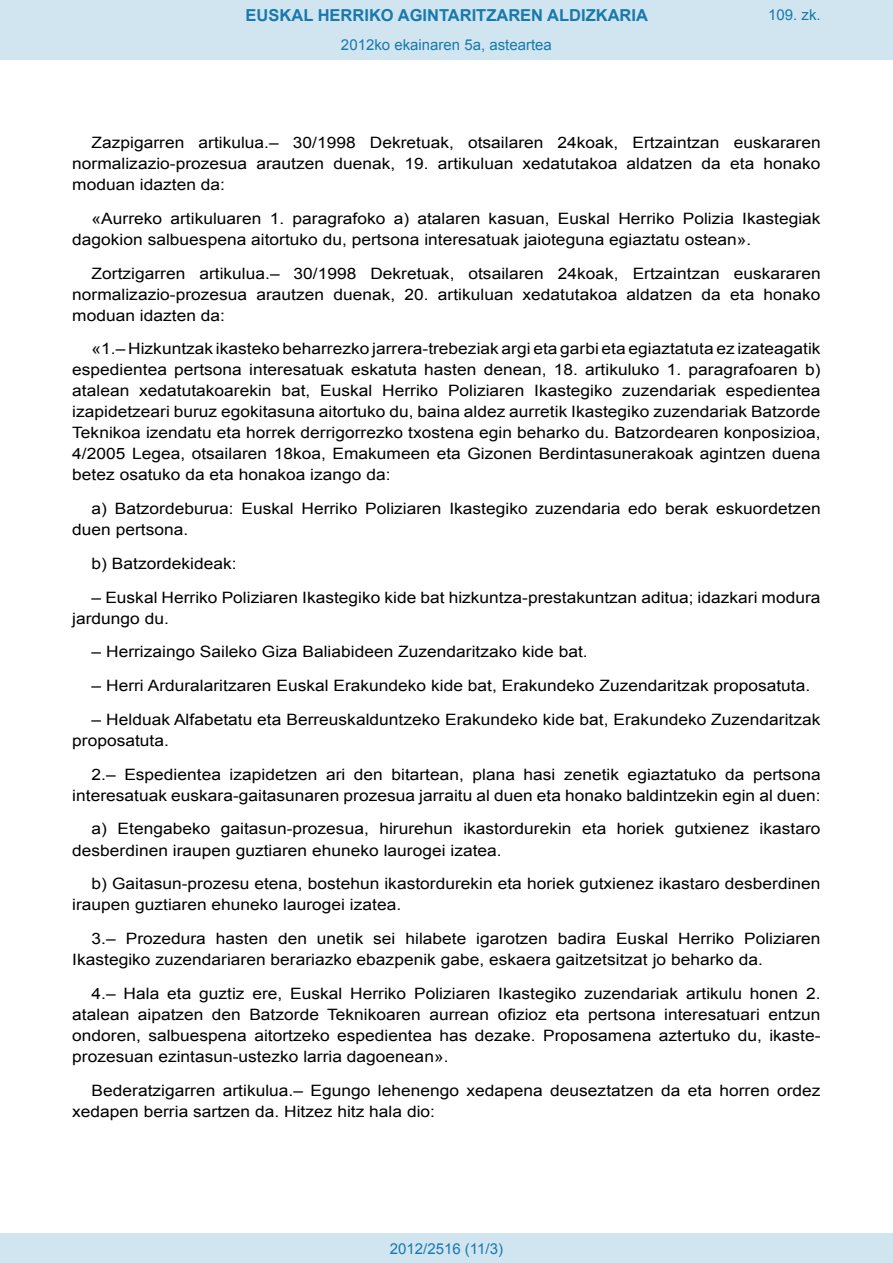
<style>
.page{position:relative;width:893px;height:1263px;background:#fff}
.page>*{position:absolute;margin:0;border:0;box-sizing:border-box;transform-origin:0 0}
.t1{font:700 16.5px "Arial";color:#1879ad}
.BOPVDetalle{font:15.6px/21px "Arial";color:#000;scale:1.11 1}
.Paginacion_Centro{font:15px "Arial";color:#1879ad}
</style>
<div class="page">
<div style="left:0;top:0;width:893px;height:60px;background:#d0e5f0"></div>
<div style="left:0;top:1233px;width:893px;height:30px;background:#d0e5f0"></div>
<p class="t1" style="left:246px;top:4px;width:404px">EUSKAL HERRIKO AGINTARITZAREN ALDIZKARIA</p>
<p class="Paginacion_Centro" style="left:341px;top:35px;width:212px">2012ko ekainaren 5a, asteartea</p>
<p class="Paginacion_Centro" style="left:768px;top:5px;width:54px">109. zk.</p>
<p class="BOPVDetalle" style="left:72px;top:132px;width:676px;text-align:justify;text-indent:19px">Zazpigarren artikulua.– 30/1998 Dekretuak, otsailaren 24koak, Ertzaintzan euskararen normalizazio-prozesua arautzen duenak, 19. artikuluan xedatutakoa aldatzen da eta honako moduan idazten da:</p>
<p class="BOPVDetalle" style="left:72px;top:208px;width:676px;text-indent:19px">«Aurreko artikuluaren 1. paragrafoko a) atalaren kasuan, Euskal Herriko Polizia Ikastegiak dagokion salbuespena aitortuko du, pertsona interesatuak jaioteguna egiaztatu ostean».</p>
<p class="BOPVDetalle" style="left:72px;top:263px;width:676px;text-align:justify;text-indent:19px">Zortzigarren artikulua.– 30/1998 Dekretuak, otsailaren 24koak, Ertzaintzan euskararen normalizazio-prozesua arautzen duenak, 20. artikuluan xedatutakoa aldatzen da eta honako moduan idazten da:</p>
<p class="BOPVDetalle" style="left:72px;top:339px;width:676px;text-align:justify;text-indent:19px">«1.– Hizkuntzak ikasteko beharrezko jarrera-trebeziak argi eta garbi eta egiaztatuta ez izateagatik espedientea pertsona interesatuak eskatuta hasten denean, 18. artikuluko 1. paragrafoaren b) atalean xedatutakoarekin bat, Euskal Herriko Poliziaren Ikastegiko zuzendariak espedientea izapidetzeari buruz egokitasuna aitortuko du, baina aldez aurretik Ikastegiko zuzendariak Batzorde Teknikoa izendatu eta horrek derrigorrezko txostena egin beharko du. Batzordearen konposizioa, 4/2005 Legea, otsailaren 18koa, Emakumeen eta Gizonen Berdintasunerakoak agintzen duena betez osatuko da eta honakoa izango da:</p>
<p class="BOPVDetalle" style="left:72px;top:498px;width:676px;text-indent:19px">a) Batzordeburua: Euskal Herriko Poliziaren Ikastegiko zuzendaria edo berak eskuordetzen duen pertsona.</p>
<p class="BOPVDetalle" style="left:92px;top:553px;width:132px">b) Batzordekideak:</p>
<p class="BOPVDetalle" style="left:72px;top:587px;width:676px;text-indent:19px">– Euskal Herriko Poliziaren Ikastegiko kide bat hizkuntza-prestakuntzan aditua; idazkari modura jardungo du.</p>
<p class="BOPVDetalle" style="left:92px;top:642px;width:448px">– Herrizaingo Saileko Giza Baliabideen Zuzendaritzako kide bat.</p>
<p class="BOPVDetalle" style="left:92px;top:675px;width:649px">– Herri Arduralaritzaren Euskal Erakundeko kide bat, Erakundeko Zuzendaritzak proposatuta.</p>
<p class="BOPVDetalle" style="left:72px;top:709px;width:676px;text-indent:19px">– Helduak Alfabetatu eta Berreuskalduntzeko Erakundeko kide bat, Erakundeko Zuzendaritzak proposatuta.</p>
<p class="BOPVDetalle" style="left:72px;top:764px;width:676px;text-align:right">2.– Espedientea izapidetzen ari den bitartean, plana hasi zenetik egiaztatuko da pertsona interesatuak euskara-gaitasunaren prozesua jarraitu al duen eta honako baldintzekin egin al duen:</p>
<p class="BOPVDetalle" style="left:72px;top:819px;width:676px;text-indent:19px">a) Etengabeko gaitasun-prozesua, hirurehun ikastordurekin eta horiek gutxienez ikastaro desberdinen iraupen guztiaren ehuneko laurogei izatea.</p>
<p class="BOPVDetalle" style="left:72px;top:873px;width:676px;text-indent:19px">b) Gaitasun-prozesu etena, bostehun ikastordurekin eta horiek gutxienez ikastaro desberdinen iraupen guztiaren ehuneko laurogei izatea.</p>
<p class="BOPVDetalle" style="left:72px;top:928px;width:676px;text-indent:19px">3.– Prozedura hasten den unetik sei hilabete igarotzen badira Euskal Herriko Poliziaren<br>Ikastegiko zuzendariaren berariazko ebazpenik gabe, eskaera gaitzetsitzat jo beharko da.</p>
<p class="BOPVDetalle" style="left:72px;top:983px;width:676px;text-align:justify;text-indent:19px">4.– Hala eta guztiz ere, Euskal Herriko Poliziaren Ikastegiko zuzendariak artikulu honen 2. atalean aipatzen den Batzorde Teknikoaren aurrean ofizioz eta pertsona interesatuari entzun ondoren, salbuespena aitortzeko espedientea has dezake. Proposamena aztertuko du, ikaste&shy;prozesuan ezintasun-ustezko larria dagoenean».</p>
<p class="BOPVDetalle" style="left:72px;top:1080px;width:676px;text-indent:19px">Bederatzigarren artikulua.– Egungo lehenengo xedapena deuseztatzen da eta horren ordez xedapen berria sartzen da. Hitzez hitz hala dio:</p>
<p class="Paginacion_Centro" style="left:390px;top:1238px;width:115px">2012/2516 (11/3)</p>
</div>
